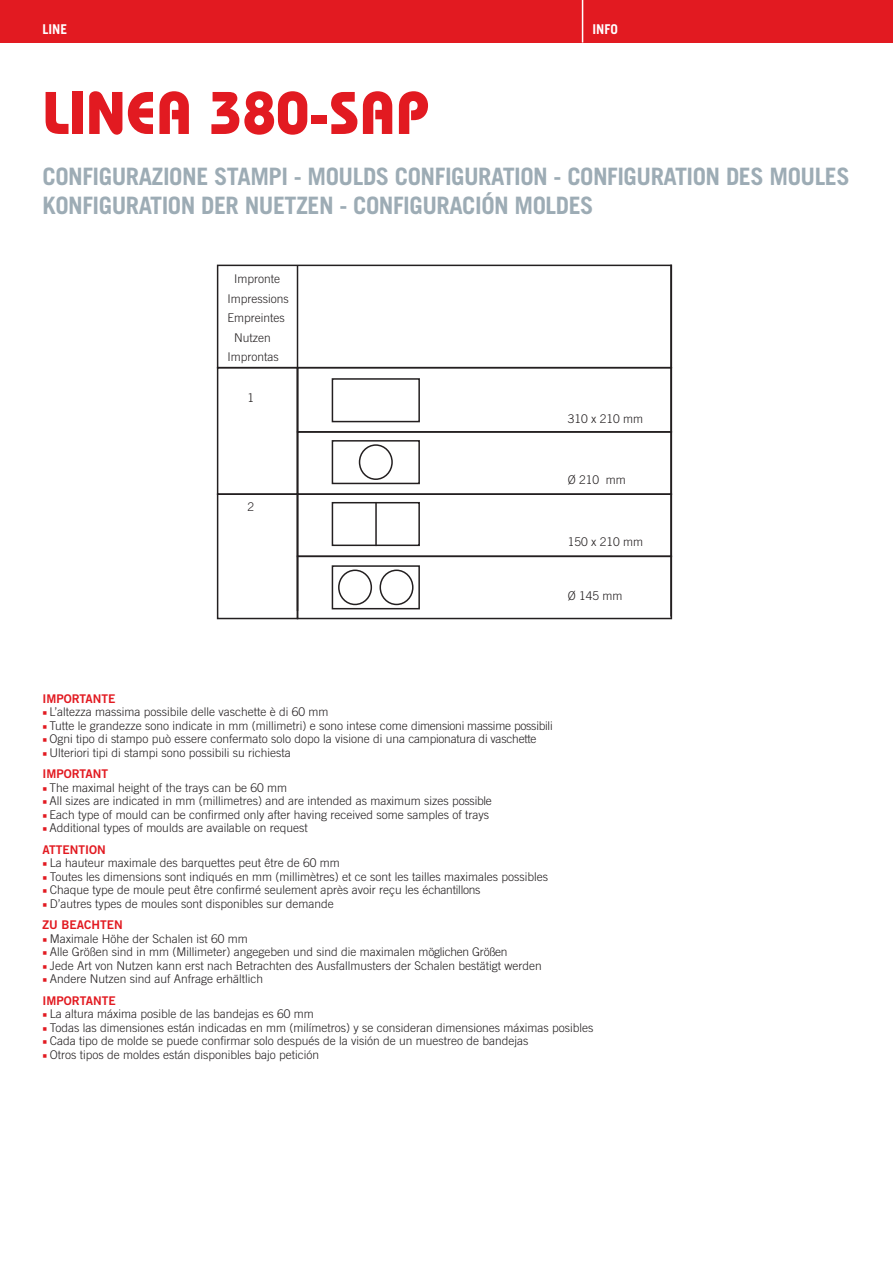
<style>
.page{position:relative;width:893px;height:1263px;background:#fff}
.page>*{position:absolute;margin:0;border:0;box-sizing:border-box;transform-origin:0 0}
.t1{font:700 60px "Bauhaus";color:#e21a21}
.t2{font:700 24px/28.8px "Trade Gothic";letter-spacing:-.02em;color:#9dacb5}
.t3{font:700 13.5px "Trade Gothic";color:#fff}
.t4{font:300 12px "Trade Gothic";color:#231f20}
.t5{font:12px "Trade Gothic Bold Two";color:#e21a21}
.s1{font-family:"Minion Pro";font-weight:700;font-stretch:condensed;color:#e21a21}
</style>
<div class="page">
<div style="left:0;top:0;width:893px;height:43px;background:#e21a21"></div>
<hr style="left:582px;top:0;width:1px;height:43px;background:#fff">
<div style="left:217px;top:265px;width:455px;height:103px;border:2px solid #231f20"></div>
<hr style="left:297px;top:265px;width:1px;height:346px;background:#231f20">
<hr style="left:670px;top:265px;width:2px;height:352px;background:#231f20">
<div style="left:332px;top:378px;width:88px;height:44px;border:2px solid #231f20"></div>
<div style="left:332px;top:502px;width:88px;height:44px;border:2px solid #231f20"></div>
<hr style="left:375px;top:502px;width:2px;height:44px;background:#231f20">
<div style="left:297px;top:431px;width:375px;height:64px;border:2px solid #231f20"></div>
<div style="left:297px;top:493px;width:375px;height:64px;border:2px solid #231f20"></div>
<div style="left:297px;top:555px;width:375px;height:64px;border:2px solid #231f20"></div>
<div style="left:217px;top:367px;width:81px;height:128px;border:2px solid #231f20"></div>
<div style="left:217px;top:493px;width:81px;height:126px;border:2px solid #231f20"></div>
<div style="left:332px;top:440px;width:88px;height:44px;border:2px solid #231f20"></div>
<div style="left:332px;top:565px;width:88px;height:44px;border:2px solid #231f20"></div>
<div style="left:338px;top:569px;width:34px;height:36px;border:2px solid #231f20;border-radius:50%"></div>
<div style="left:379px;top:569px;width:35px;height:36px;border:2px solid #231f20;border-radius:50%"></div>
<div style="left:359px;top:444px;width:34px;height:36px;border:2px solid #231f20;border-radius:50%"></div>
<p class="t3" style="left:43px;top:21px;width:26px">LINE</p>
<p class="t3" style="left:592px;top:21px;width:27px">INFO</p>
<h1 class="t1" style="left:43px;top:76px;width:388px">LINEA 380-SAP</h1>
<h2 class="t2" style="left:43px;top:162px;width:809px">CONFIGURAZIONE STAMPI - MOULDS CONFIGURATION - CONFIGURATION DES MOULES<br>KONFIGURATION DER NUETZEN - CONFIGURACIÓN MOLDES</h2>
<p class="t4" style="left:234px;top:272px;width:48px">Impronte</p>
<p class="t4" style="left:227px;top:291px;width:63px">Impressions</p>
<p class="t4" style="left:227px;top:311px;width:59px">Empreintes</p>
<p class="t4" style="left:234px;top:330px;width:38px">Nutzen</p>
<p class="t4" style="left:227px;top:350px;width:53px">Improntas</p>
<p class="t4" style="left:247px;top:390px;width:8px">1</p>
<p class="t4" style="left:247px;top:500px;width:8px">2</p>
<p class="t4" style="left:568px;top:411px;width:77px">310 x 210 mm</p>
<p class="t4" style="left:568px;top:473px;width:60px">Ø 210 mm</p>
<p class="t4" style="left:568px;top:534px;width:77px">150 x 210 mm</p>
<p class="t4" style="left:568px;top:588px;width:56px">Ø 145 mm</p>
<p class="t5" style="left:42px;top:691px;width:75px">IMPORTANTE</p>
<p class="t4" style="left:42px;top:705px;width:288px"><span class="s1">■</span> L’altezza massima possibile delle vaschette è di 60 mm</p>
<p class="t4" style="left:42px;top:718px;width:512px"><span class="s1">■</span> Tutte le grandezze sono indicate in mm (millimetri) e sono intese come dimensioni massime possibili</p>
<p class="t4" style="left:42px;top:732px;width:496px"><span class="s1">■</span> Ogni tipo di stampo può essere confermato solo dopo la visione di una campionatura di vaschette</p>
<p class="t4" style="left:42px;top:745px;width:250px"><span class="s1">■</span> Ulteriori tipi di stampi sono possibili su richiesta</p>
<p class="t5" style="left:42px;top:767px;width:67px">IMPORTANT</p>
<p class="t4" style="left:42px;top:780px;width:246px"><span class="s1">■</span> The maximal height of the trays can be 60 mm</p>
<p class="t4" style="left:42px;top:794px;width:451px"><span class="s1">■</span> All sizes are indicated in mm (millimetres) and are intended as maximum sizes possible</p>
<p class="t4" style="left:42px;top:807px;width:448px"><span class="s1">■</span> Each type of mould can be confirmed only after having received some samples of trays</p>
<p class="t4" style="left:42px;top:821px;width:267px"><span class="s1">■</span> Additional types of moulds are available on request</p>
<p class="t5" style="left:43px;top:842px;width:65px">ATTENTION</p>
<p class="t4" style="left:43px;top:856px;width:299px"><span class="s1">■</span> La hauteur maximale des barquettes peut être de 60 mm</p>
<p class="t4" style="left:43px;top:869px;width:507px"><span class="s1">■</span> Toutes les dimensions sont indiqués en mm (millimètres) et ce sont les tailles maximales possibles</p>
<p class="t4" style="left:43px;top:883px;width:439px"><span class="s1">■</span> Chaque type de moule peut être confirmé seulement après avoir reçu les échantillons</p>
<p class="t4" style="left:43px;top:896px;width:293px"><span class="s1">■</span> D’autres types de moules sont disponibles sur demande</p>
<p class="t5" style="left:43px;top:917px;width:82px">ZU BEACHTEN</p>
<p class="t4" style="left:43px;top:931px;width:207px"><span class="s1">■</span> Maximale Höhe der Schalen ist 60 mm</p>
<p class="t4" style="left:43px;top:945px;width:466px"><span class="s1">■</span> Alle Größen sind in mm (Millimeter) angegeben und sind die maximalen möglichen Größen</p>
<p class="t4" style="left:43px;top:958px;width:501px"><span class="s1">■</span> Jede Art von Nutzen kann erst nach Betrachten des Ausfallmusters der Schalen bestätigt werden</p>
<p class="t4" style="left:43px;top:972px;width:222px"><span class="s1">■</span> Andere Nutzen sind auf Anfrage erhältlich</p>
<p class="t5" style="left:43px;top:993px;width:75px">IMPORTANTE</p>
<p class="t4" style="left:43px;top:1007px;width:273px"><span class="s1">■</span> La altura máxima posible de las bandejas es 60 mm</p>
<p class="t4" style="left:43px;top:1020px;width:552px"><span class="s1">■</span> Todas las dimensiones están indicadas en mm (milímetros) y se consideran dimensiones máximas posibles</p>
<p class="t4" style="left:43px;top:1034px;width:487px"><span class="s1">■</span> Cada tipo de molde se puede confirmar solo después de la visión de un muestreo de bandejas</p>
<p class="t4" style="left:43px;top:1047px;width:278px"><span class="s1">■</span> Otros tipos de moldes están disponibles bajo petición</p>
</div>
